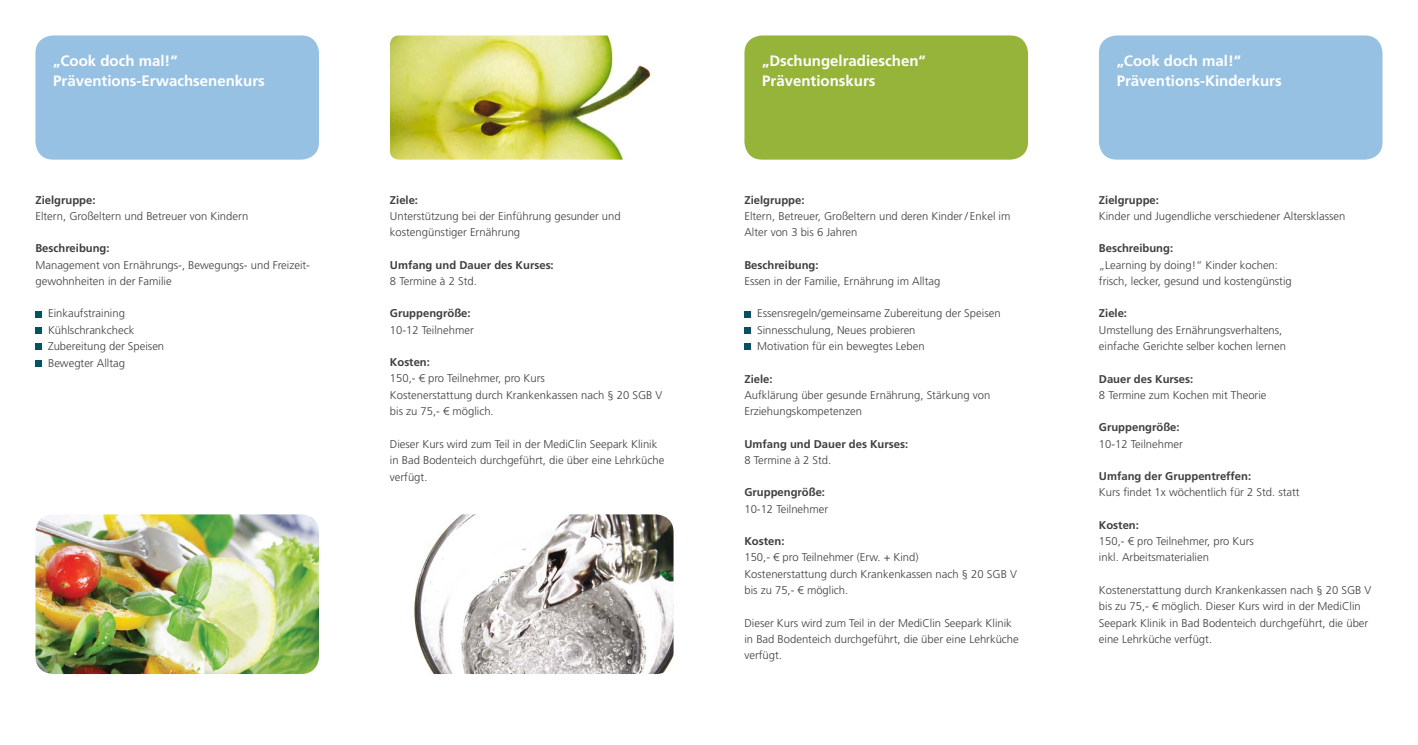
<style>
.page{position:relative;width:1418px;height:745px;background:#fff}
.page>*{position:absolute;margin:0;border:0;box-sizing:border-box;transform-origin:0 0}
.t1{font:700 15px/20px "Frutiger LT";color:#fff}
.t2{font:300 11.25px/16.2px "Frutiger LT";color:#3e3d40}
.t3{font:700 11.25px "Frutiger LT";color:#3e3d40}
</style>
<div class="page">
<div style="left:744px;top:35px;width:284px;height:124px;background:#96b439;border-radius:18px"></div>
<svg style="left:744px;top:311px;width:6px;height:6px"></svg>
<svg style="left:744px;top:327px;width:6px;height:6px"></svg>
<div style="left:744px;top:343px;width:6px;height:7px;background:#005361"></div>
<div style="left:35px;top:35px;width:284px;height:124px;background:#96c1e3;border-radius:18px"></div>
<div style="left:35px;top:311px;width:7px;height:6px;background:#005361"></div>
<div style="left:35px;top:327px;width:7px;height:6px;background:#005361"></div>
<div style="left:35px;top:343px;width:7px;height:7px;background:#005361"></div>
<div style="left:35px;top:360px;width:7px;height:6px;background:#005361"></div>
<div style="left:1098px;top:35px;width:284px;height:124px;background:#96c1e3;border-radius:18px"></div>
<img style="left:414px;top:514px;width:259px;height:159px">
<img style="left:35px;top:514px;width:284px;height:159px">
<img style="left:390px;top:35px;width:262px;height:124px">
<h1 class="t1" style="left:53px;top:51px;width:213px">„Cook doch mal!“<br>Präventions-Erwachsenenkurs</h1>
<p class="t3" style="left:35px;top:193px;width:62px">Zielgruppe:</p>
<p class="t2" style="left:35px;top:208px;width:214px">Eltern, Großeltern und Betreuer von Kindern</p>
<p class="t3" style="left:35px;top:242px;width:76px">Beschreibung:</p>
<p class="t2" style="left:35px;top:256px;width:276px">Management von Ernährungs-, Bewegungs- und Freizeit&shy;gewohnheiten in der Familie</p>
<p class="t2" style="left:48px;top:305px;width:118px">Einkaufstraining<br>Kühlschrankcheck<br>Zubereitung der Speisen<br>Bewegter Alltag</p>
<p class="t3" style="left:390px;top:193px;width:30px">Ziele:</p>
<p class="t2" style="left:390px;top:208px;width:232px">Unterstützung bei der Einführung gesunder und kostengünstiger Ernährung</p>
<p class="t3" style="left:390px;top:258px;width:165px">Umfang und Dauer des Kurses:</p>
<p class="t2" style="left:390px;top:273px;width:88px">8 Termine à 2 Std.</p>
<p class="t3" style="left:390px;top:306px;width:82px">Gruppengröße:</p>
<p class="t2" style="left:390px;top:321px;width:85px">10-12 Teilnehmer</p>
<p class="t3" style="left:390px;top:355px;width:42px">Kosten:</p>
<p class="t2" style="left:390px;top:370px;width:274px">150,- € pro Teilnehmer, pro Kurs<br>Kostenerstattung durch Krankenkassen nach § 20 SGB V bis zu 75,- € möglich.</p>
<p class="t2" style="left:390px;top:435px;width:276px">Dieser Kurs wird zum Teil in der MediClin Seepark Klinik in Bad Bodenteich durchgeführt, die über eine Lehrküche verfügt.</p>
<h1 class="t1" style="left:762px;top:51px;width:165px">„Dschungelradieschen“<br>Präventionskurs</h1>
<p class="t3" style="left:744px;top:193px;width:62px">Zielgruppe:</p>
<p class="t2" style="left:744px;top:208px;width:267px">Eltern, Betreuer, Großeltern und deren Kinder / Enkel im<br>Alter von 3 bis 6 Jahren</p>
<p class="t3" style="left:744px;top:258px;width:76px">Beschreibung:</p>
<p class="t2" style="left:744px;top:273px;width:197px">Essen in der Familie, Ernährung im Alltag</p>
<p class="t2" style="left:757px;top:305px;width:245px">Essensregeln/gemeinsame Zubereitung der Speisen<br>Sinnesschulung, Neues probieren<br>Motivation für ein bewegtes Leben</p>
<p class="t3" style="left:744px;top:372px;width:30px">Ziele:</p>
<p class="t2" style="left:744px;top:386px;width:247px">Aufklärung über gesunde Ernährung, Stärkung von<br>Erziehungskompetenzen</p>
<p class="t3" style="left:744px;top:437px;width:165px">Umfang und Dauer des Kurses:</p>
<p class="t2" style="left:744px;top:451px;width:88px">8 Termine à 2 Std.</p>
<p class="t3" style="left:744px;top:485px;width:82px">Gruppengröße:</p>
<p class="t2" style="left:744px;top:500px;width:85px">10-12 Teilnehmer</p>
<p class="t3" style="left:744px;top:534px;width:42px">Kosten:</p>
<p class="t2" style="left:744px;top:549px;width:274px">150,- € pro Teilnehmer (Erw. + Kind)<br>Kostenerstattung durch Krankenkassen nach § 20 SGB V bis zu 75,- € möglich.</p>
<p class="t2" style="left:744px;top:614px;width:276px">Dieser Kurs wird zum Teil in der MediClin Seepark Klinik in Bad Bodenteich durchgeführt, die über eine Lehrküche verfügt.</p>
<h1 class="t1" style="left:1116px;top:51px;width:167px">„Cook doch mal!“<br>Präventions-Kinderkurs</h1>
<p class="t3" style="left:1098px;top:193px;width:62px">Zielgruppe:</p>
<p class="t2" style="left:1098px;top:208px;width:248px">Kinder und Jugendliche verschiedener Altersklassen</p>
<p class="t3" style="left:1098px;top:242px;width:76px">Beschreibung:</p>
<p class="t2" style="left:1098px;top:256px;width:194px">„Learning by doing!“ Kinder kochen: frisch, lecker, gesund und kostengünstig</p>
<p class="t3" style="left:1098px;top:307px;width:30px">Ziele:</p>
<p class="t2" style="left:1098px;top:321px;width:189px">Umstellung des Ernährungsverhaltens, einfache Gerichte selber kochen lernen</p>
<p class="t3" style="left:1098px;top:372px;width:96px">Dauer des Kurses:</p>
<p class="t2" style="left:1098px;top:386px;width:169px">8 Termine zum Kochen mit Theorie</p>
<p class="t3" style="left:1098px;top:420px;width:82px">Gruppengröße:</p>
<p class="t2" style="left:1098px;top:435px;width:85px">10-12 Teilnehmer</p>
<p class="t3" style="left:1098px;top:469px;width:154px">Umfang der Gruppentreffen:</p>
<p class="t2" style="left:1098px;top:484px;width:202px">Kurs findet 1x wöchentlich für 2 Std. statt</p>
<p class="t3" style="left:1098px;top:518px;width:42px">Kosten:</p>
<p class="t2" style="left:1098px;top:533px;width:156px">150,- € pro Teilnehmer, pro Kurs inkl. Arbeitsmaterialien</p>
<p class="t2" style="left:1098px;top:581px;width:274px">Kostenerstattung durch Krankenkassen nach § 20 SGB V bis zu 75,- € möglich. Dieser Kurs wird in der MediClin Seepark Klinik in Bad Bodenteich durchgeführt, die über eine Lehrküche verfügt.</p>
</div>
